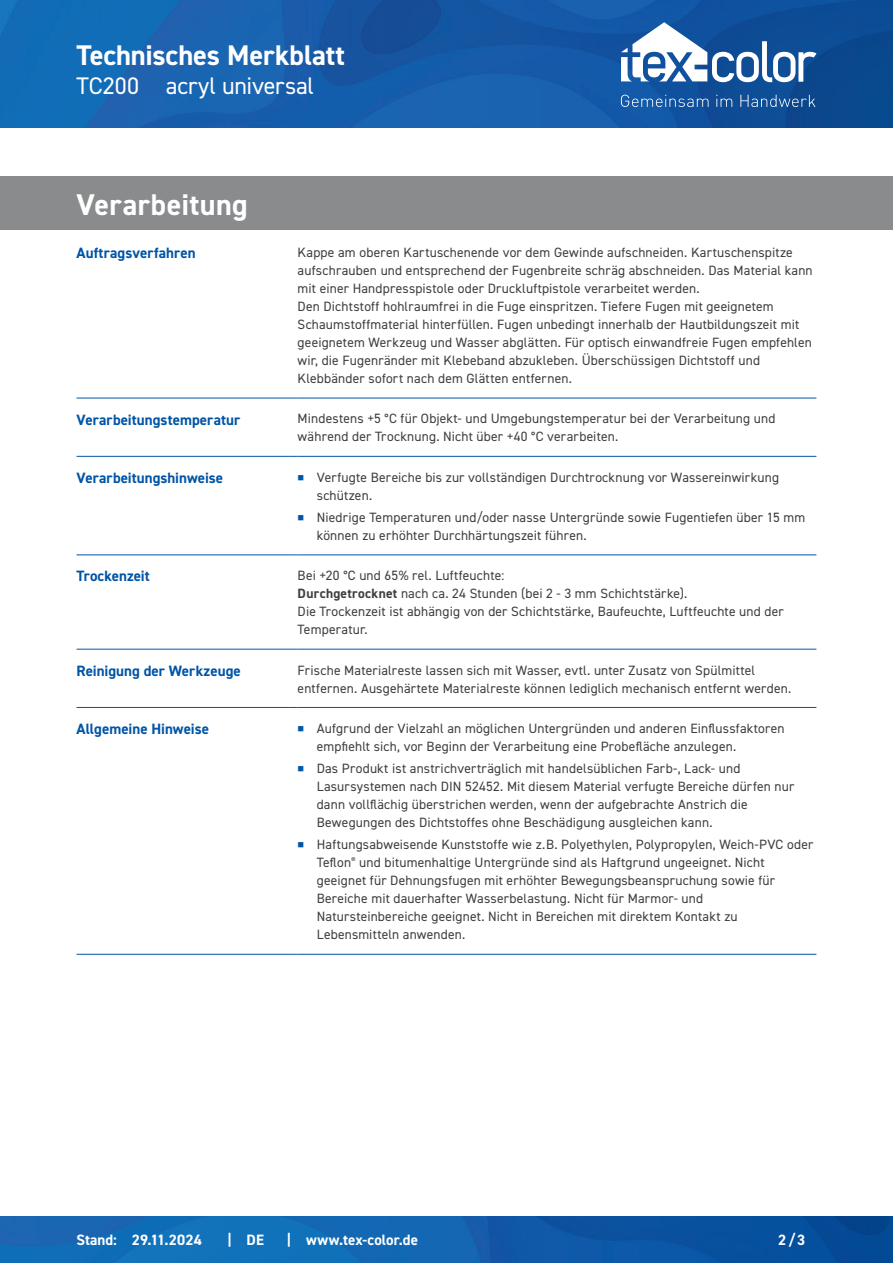
<style>
.page{position:relative;width:893px;height:1263px;background:#fff}
.page>*{position:absolute;margin:0;border:0;box-sizing:border-box;transform-origin:0 0}
.CB_AF_Kapitel_Ueberschrift{font:700 30px "DIN2014";letter-spacing:.015em;color:#fff}
.CB_AF_Kopf_TM{font:700 28.5px "DIN2014";letter-spacing:-.005em;color:#fff}
.CB_AF_Kopf_Produktname_klein{font:24px "DIN2014";letter-spacing:-.005em;color:#fff}
.CB_AF_Abschnitt_Ueberschrift{font:700 15px "DIN2014";letter-spacing:.005em;color:#0154a6}
.CB_AF_Fuß_Stand_linksb{font:700 15px "DIN2014";letter-spacing:.005em;color:#fff}
.CB_AF_Text_Standard{font:13.5px/18px "DIN2014";letter-spacing:.01em;color:#3e3e3f}
.s1{font-weight:700}
</style>
<div class="page">
<img style="left:0;top:0;width:893px;height:128px">
<img style="left:0;top:1216px;width:893px;height:47px">
<hr style="left:77px;top:398px;width:212px;height:1px;background:#0154a6">
<hr style="left:298px;top:398px;width:518px;height:1px;background:#0154a6">
<hr style="left:77px;top:456px;width:212px;height:1px;background:#0154a6">
<hr style="left:298px;top:456px;width:518px;height:1px;background:#0154a6">
<hr style="left:77px;top:554px;width:212px;height:1px;background:#0154a6">
<hr style="left:298px;top:554px;width:518px;height:1px;background:#0154a6">
<hr style="left:77px;top:649px;width:212px;height:1px;background:#0154a6">
<hr style="left:298px;top:649px;width:518px;height:1px;background:#0154a6">
<hr style="left:77px;top:707px;width:212px;height:1px;background:#0154a6">
<hr style="left:298px;top:707px;width:518px;height:1px;background:#0154a6">
<hr style="left:77px;top:954px;width:212px;height:1px;background:#0154a6">
<hr style="left:298px;top:954px;width:518px;height:1px;background:#0154a6">
<div style="left:0;top:176px;width:893px;height:54px;background:#8a8b8c"></div>
<svg style="left:621px;top:22px;width:195px;height:60px"></svg>
<svg style="left:621px;top:95px;width:194px;height:12px"></svg>
<p class="CB_AF_Kopf_TM" style="left:77px;top:36px;width:270px">Technisches Merkblatt</p>
<p class="CB_AF_Kopf_Produktname_klein" style="left:77px;top:71px;width:64px">TC200</p>
<p class="CB_AF_Kopf_Produktname_klein" style="left:166px;top:71px;width:150px">acryl universal</p>
<p class="CB_AF_Kapitel_Ueberschrift" style="left:77px;top:184px;width:173px">Verarbeitung</p>
<p class="CB_AF_Abschnitt_Ueberschrift" style="left:77px;top:243px;width:121px">Auftragsverfahren</p>
<p class="CB_AF_Text_Standard" style="left:298px;top:243px;width:517px">Kappe am oberen Kartuschenende vor dem Gewinde aufschneiden. Kartuschenspitze aufschrauben und entsprechend der Fugenbreite schräg abschneiden. Das Material kann mit einer Handpresspistole oder Druckluftpistole verarbeitet werden.<br>Den Dichtstoff hohlraumfrei in die Fuge einspritzen. Tiefere Fugen mit geeignetem Schaumstoffmaterial hinterfüllen. Fugen unbedingt innerhalb der Hautbildungszeit mit geeignetem Werkzeug und Wasser abglätten. Für optisch einwandfreie Fugen empfehlen wir, die Fugenränder mit Klebeband abzukleben. Überschüssigen Dichtstoff und Klebbänder sofort nach dem Glätten entfernen.</p>
<p class="CB_AF_Abschnitt_Ueberschrift" style="left:77px;top:409px;width:165px">Verarbeitungstemperatur</p>
<p class="CB_AF_Text_Standard" style="left:298px;top:409px;width:479px">Mindestens +5 °C für Objekt- und Umgebungstemperatur bei der Verarbeitung und während der Trocknung. Nicht über +40 °C verarbeiten.</p>
<p class="CB_AF_Abschnitt_Ueberschrift" style="left:77px;top:468px;width:148px">Verarbeitungshinweise</p>
<p class="CB_AF_Text_Standard" style="left:317px;top:468px;width:464px">Verfugte Bereiche bis zur vollständigen Durchtrocknung vor Wassereinwirkung schützen.</p>
<p class="CB_AF_Text_Standard" style="left:317px;top:508px;width:490px">Niedrige Temperaturen und/oder nasse Untergründe sowie Fugentiefen über 15 mm können zu erhöhter Durchhärtungszeit führen.</p>
<p class="CB_AF_Abschnitt_Ueberschrift" style="left:77px;top:566px;width:75px">Trockenzeit</p>
<p class="CB_AF_Text_Standard" style="left:298px;top:566px;width:488px">Bei +20 °C und 65% rel. Luftfeuchte:<br><span class="s1">Durchgetrocknet</span> nach ca. 24 Stunden (bei 2 - 3 mm Schichtstärke).<br>Die Trockenzeit ist abhängig von der Schichtstärke, Baufeuchte, Luftfeuchte und der Temperatur.</p>
<p class="CB_AF_Abschnitt_Ueberschrift" style="left:77px;top:661px;width:166px">Reinigung der Werkzeuge</p>
<p class="CB_AF_Text_Standard" style="left:298px;top:661px;width:495px">Frische Materialreste lassen sich mit Wasser, evtl. unter Zusatz von Spülmittel entfernen. Ausgehärtete Materialreste können lediglich mechanisch entfernt werden.</p>
<p class="CB_AF_Abschnitt_Ueberschrift" style="left:77px;top:719px;width:134px">Allgemeine Hinweise</p>
<p class="CB_AF_Text_Standard" style="left:317px;top:719px;width:469px">Aufgrund der Vielzahl an möglichen Untergründen und anderen Einflussfaktoren empfiehlt sich, vor Beginn der Verarbeitung eine Probefläche anzulegen.</p>
<p class="CB_AF_Text_Standard" style="left:317px;top:759px;width:479px">Das Produkt ist anstrichverträglich mit handelsüblichen Farb-, Lack- und Lasursystemen nach DIN 52452. Mit diesem Material verfugte Bereiche dürfen nur dann vollflächig überstrichen werden, wenn der aufgebrachte Anstrich die Bewegungen des Dichtstoffes ohne Beschädigung ausgleichen kann.</p>
<p class="CB_AF_Text_Standard" style="left:317px;top:835px;width:498px">Haftungsabweisende Kunststoffe wie z.B. Polyethylen, Polypropylen, Weich-PVC oder Teflon<sup>®</sup> und bitumenhaltige Untergründe sind als Haftgrund ungeeignet. Nicht geeignet für Dehnungsfugen mit erhöhter Bewegungsbeanspruchung sowie für Bereiche mit dauerhafter Wasserbelastung. Nicht für Marmor- und Natursteinbereiche geeignet. Nicht in Bereichen mit direktem Kontakt zu Lebensmitteln anwenden.</p>
<p class="CB_AF_Fuß_Stand_linksb" style="left:77px;top:1230px;width:42px">Stand:</p>
<p class="CB_AF_Fuß_Stand_linksb" style="left:132px;top:1230px;width:72px">29.11.2024</p>
<p class="CB_AF_Fuß_Stand_linksb" style="left:227px;top:1229px;width:6px">|</p>
<p class="CB_AF_Fuß_Stand_linksb" style="left:247px;top:1230px;width:19px">DE</p>
<p class="CB_AF_Fuß_Stand_linksb" style="left:287px;top:1229px;width:6px">|</p>
<p class="CB_AF_Fuß_Stand_linksb" style="left:306px;top:1230px;width:113px">www.tex-color.de</p>
<p class="CB_AF_Fuß_Stand_linksb" style="left:778px;top:1230px;width:29px">2/3</p>
</div>
